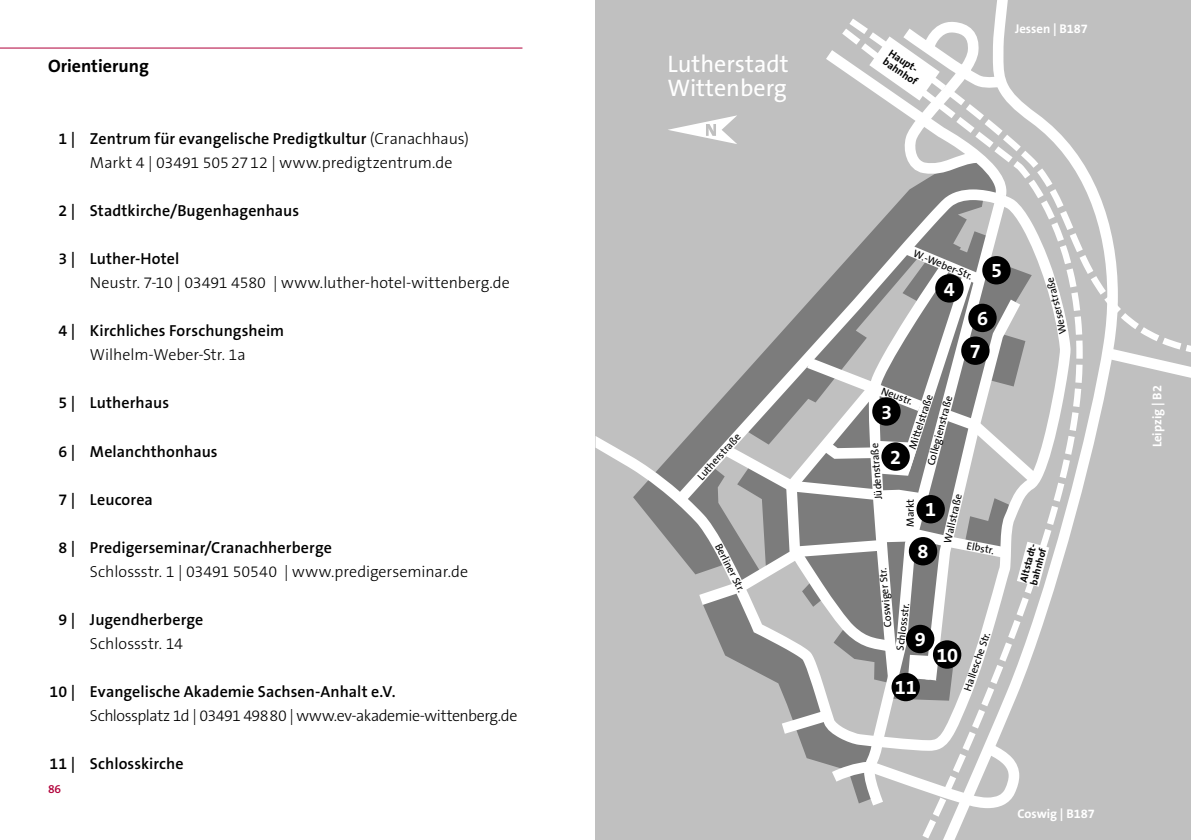
<style>
.page{position:relative;width:1191px;height:840px;background:#fff}
.page>*{position:absolute;margin:0;border:0;box-sizing:border-box;transform-origin:0 0}
.t1{font:24px/24px "The Sans B5 Plain";color:#fff}
.t2{font:700 20px/32.8px "The Sans B7";color:#fff;text-align:center}
.t3{font:700 18px "The Sans B7";color:#000}
.t4{font:600 16px "The Sans B6";letter-spacing:.005em;color:#000}
.t5{font:300 16px "The Sans B3";letter-spacing:-.005em;color:#000}
.t6{font:300 16px "The Sans B3";letter-spacing:-.03em;color:#000}
.t7{font:700 12.8px "The Sans B7";color:#fff}
.t8{font:600 12px "The Sans B6";color:#b1003a}
.t9{font:10.6px "The Sans B5 Plain";color:#000}
.t10{font:700 10.6px/10.6px "The Sans B7";color:#000}
.t11{font:700 10.2px/10.6px "The Sans B7";color:#000}
.s1{font-family:"The Sans B3";font-weight:300}
</style>
<div class="page">
<div style="left:595px;top:0;width:596px;height:839px;background:#c0c0c0"></div>
<svg style="left:595px;top:424px;width:104px;height:151px"></svg>
<svg style="left:995px;top:0;width:114px;height:490px"></svg>
<svg style="left:1106px;top:352px;width:85px;height:25px"></svg>
<svg style="left:922px;top:352px;width:160px;height:487px"></svg>
<svg style="left:860px;top:19px;width:331px;height:333px"></svg>
<svg style="left:873px;top:201px;width:132px;height:44px;fill:#7c7c7c"></svg>
<svg style="left:699px;top:245px;width:350px;height:562px"></svg>
<svg style="left:826px;top:18px;width:183px;height:178px"></svg>
<div style="left:916px;top:494px;width:29px;height:29px;background:#000;border-radius:50%"></div>
<div style="left:881px;top:442px;width:28px;height:28px;background:#000;border-radius:50%"></div>
<div style="left:872px;top:397px;width:28px;height:28px;background:#000;border-radius:50%"></div>
<div style="left:935px;top:274px;width:28px;height:28px;background:#000;border-radius:50%"></div>
<div style="left:982px;top:256px;width:28px;height:28px;background:#000;border-radius:50%"></div>
<div style="left:968px;top:303px;width:28px;height:29px;background:#000;border-radius:50%"></div>
<div style="left:961px;top:336px;width:28px;height:28px;background:#000;border-radius:50%"></div>
<div style="left:909px;top:536px;width:28px;height:29px;background:#000;border-radius:50%"></div>
<div style="left:906px;top:624px;width:28px;height:28px;background:#000;border-radius:50%"></div>
<div style="left:933px;top:640px;width:28px;height:28px;background:#000;border-radius:50%"></div>
<div style="left:891px;top:672px;width:29px;height:28px;background:#000;border-radius:50%"></div>
<hr style="left:0;top:48px;width:522px;height:1px;background:#b1003a">
<svg style="left:668px;top:115px;width:69px;height:29px"></svg>
<p class="t3" style="left:48px;top:56px;width:102px">Orientierung</p>
<p class="t4" style="left:58px;top:130px;width:18px">1 |</p>
<p class="t4" style="left:58px;top:202px;width:18px">2 |</p>
<p class="t4" style="left:58px;top:250px;width:18px">3 |</p>
<p class="t4" style="left:58px;top:322px;width:18px">4 |</p>
<p class="t4" style="left:58px;top:394px;width:18px">5 |</p>
<p class="t4" style="left:58px;top:442px;width:18px">6 |</p>
<p class="t4" style="left:58px;top:490px;width:18px">7 |</p>
<p class="t4" style="left:58px;top:538px;width:18px">8 |</p>
<p class="t4" style="left:58px;top:610px;width:18px">9 |</p>
<p class="t4" style="left:50px;top:682px;width:27px">10 |</p>
<p class="t4" style="left:50px;top:754px;width:27px">11 |</p>
<p class="t8" style="left:48px;top:782px;width:15px">86</p>
<p class="t4" style="left:90px;top:130px;width:380px">Zentrum für evangelische Predigtkultur <span class="s1">(Cranachhaus)</span></p>
<p class="t5" style="left:90px;top:154px;width:364px">Markt 4 | 03491 5052712 | www.predigtzentrum.de</p>
<p class="t4" style="left:90px;top:202px;width:211px">Stadtkirche/Bugenhagenhaus</p>
<p class="t4" style="left:90px;top:250px;width:91px">Luther-Hotel</p>
<p class="t5" style="left:90px;top:274px;width:421px">Neustr. 7-10 | 03491 4580 | www.luther-hotel-wittenberg.de</p>
<p class="t4" style="left:90px;top:322px;width:196px">Kirchliches Forschungsheim</p>
<p class="t5" style="left:90px;top:346px;width:157px">Wilhelm-Weber-Str. 1a</p>
<p class="t4" style="left:90px;top:394px;width:81px">Lutherhaus</p>
<p class="t4" style="left:90px;top:442px;width:129px">Melanchthonhaus</p>
<p class="t4" style="left:90px;top:490px;width:64px">Leucorea</p>
<p class="t4" style="left:90px;top:538px;width:243px">Predigerseminar/Cranachherberge</p>
<p class="t5" style="left:90px;top:562px;width:380px">Schlossstr. 1 | 03491 50540 | www.predigerseminar.de</p>
<p class="t4" style="left:90px;top:610px;width:115px">Jugendherberge</p>
<p class="t5" style="left:90px;top:634px;width:95px">Schlossstr. 14</p>
<p class="t4" style="left:90px;top:682px;width:307px">Evangelische Akademie Sachsen-Anhalt e.V.</p>
<p class="t6" style="left:90px;top:706px;width:429px">Schlossplatz 1d | 03491 49880 | www.ev-akademie-wittenberg.de</p>
<p class="t4" style="left:90px;top:754px;width:95px">Schlosskirche</p>
<h1 class="t1" style="left:667px;top:53px;width:123px">Lutherstadt<br>Wittenberg</h1>
<p class="t9" style="left:695px;top:474px;width:60px;rotate:-48deg">Lutherstraße</p>
<p class="t9" style="left:723px;top:541px;width:54px;rotate:63deg">Berliner Str.</p>
<p class="t10" style="left:892px;top:48px;width:41px;rotate:34deg">Haupt&shy;bahnhof</p>
<p class="t7" style="left:1015px;top:22px;width:74px">Jessen | B187</p>
<p class="t9" style="left:916px;top:248px;width:64px;rotate:22deg">W.-Weber-Str.</p>
<p class="t2" style="left:944px;top:273px;width:12px">4</p>
<p class="t2" style="left:991px;top:255px;width:12px">5</p>
<p class="t2" style="left:970px;top:303px;width:20px">6<br>7</p>
<p class="t9" style="left:883px;top:385px;width:34px;rotate:21deg">Neustr.</p>
<p class="t9" style="left:906px;top:447px;width:59px;rotate:-72deg">Mittelstraße</p>
<p class="t9" style="left:925px;top:464px;width:73px;rotate:-75deg">Collegienstraße</p>
<p class="t9" style="left:942px;top:541px;width:51px;rotate:-77deg">Wallstraße</p>
<p class="t2" style="left:881px;top:396px;width:12px">3</p>
<p class="t9" style="left:873px;top:499px;width:58px;rotate:-94deg">Jüdenstraße</p>
<p class="t2" style="left:890px;top:441px;width:12px">2</p>
<p class="t9" style="left:904px;top:526px;width:29px;rotate:-90deg">Markt</p>
<p class="t2" style="left:925px;top:494px;width:12px">1</p>
<p class="t9" style="left:968px;top:539px;width:29px;rotate:11deg">Elbstr.</p>
<p class="t2" style="left:917px;top:536px;width:12px">8</p>
<p class="t9" style="left:882px;top:627px;width:61px;rotate:-95deg">Coswiger Str.</p>
<p class="t9" style="left:894px;top:649px;width:49px;rotate:-83deg">Schlossstr.</p>
<p class="t2" style="left:914px;top:623px;width:12px">9</p>
<p class="t2" style="left:895px;top:671px;width:23px">11</p>
<p class="t9" style="left:962px;top:688px;width:63px;rotate:-71deg">Hallesche Str.</p>
<p class="t2" style="left:936px;top:639px;width:23px">10</p>
<p class="t9" style="left:1057px;top:335px;width:59px;rotate:-103deg">Weserstraße</p>
<p class="t11" style="left:1018px;top:580px;width:41px;rotate:-75deg">Altstadt&shy;bahnhof</p>
<p class="t7" style="left:1017px;top:806px;width:79px">Coswig | B187</p>
<p class="t7" style="left:1150px;top:447px;width:64px;rotate:-90deg">Leipzig | B2</p>
</div>
